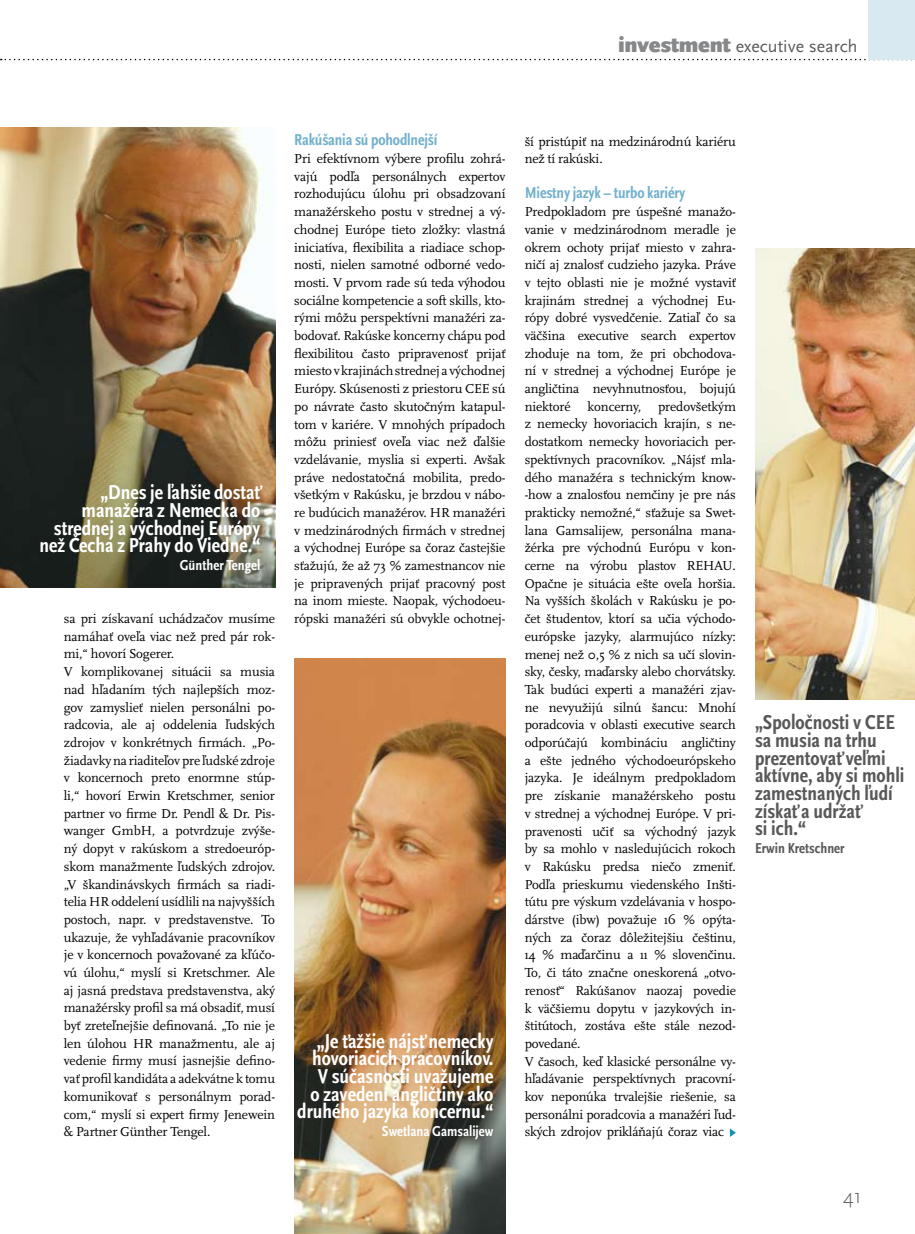
<style>
.page{position:relative;width:915px;height:1234px;background:#fff}
.page>*{position:absolute;margin:0;border:0;box-sizing:border-box;transform-origin:0 0}
.t1{font:700 condensed 21px/17.7px "Scala Sans Pro";color:#fff;text-align:right}
.t2{font:700 condensed 21px/17.7px "Scala Sans Pro";color:#58585a}
.t3{font:300 21px "Scala Sans Pro";color:#58585a}
.t4{font:18px "Scala Sans Pro";color:#5a5c5d}
.t5{font:700 condensed 16.5px "Scala Sans Pro";letter-spacing:-.01em;color:#72b1cc}
.t6{font:700 condensed 15px "Scala Sans Pro";color:#fff}
.t7{font:700 condensed 15px "Scala Sans Pro";color:#58585a}
.t8{font:13.5px/17.7px "Scala Pro";letter-spacing:-.01em;color:#000}
.s1{font-weight:900;font-size:22.5px;color:#87888a}
</style>
<div class="page">
<svg style="left:1px;top:59px;width:914px;height:1px"></svg>
<div style="left:867px;top:0;width:47px;height:60px;background:#d8e9f1"></div>
<img style="left:755px;top:248px;width:159px;height:451px">
<img style="left:0;top:128px;width:275px;height:459px">
<img style="left:294px;top:658px;width:211px;height:575px">
<svg style="left:729px;top:1128px;width:6px;height:8px"></svg>
<h2 class="t4" style="left:617px;top:35px;width:241px"><span class="s1">investment</span> executive search</h2>
<h1 class="t1" style="left:39px;top:483px;width:222px">„Dnes je ľahšie dostať manažéra z Nemecka do strednej a východnej Európy než Čecha z Prahy do Viedne.“</h1>
<p class="t6" style="left:180px;top:556px;width:82px">Günther Tengel</p>
<p class="t8" style="left:64px;top:609px;width:213px">sa pri získavaní uchádzačov musíme namáhať oveľa viac než pred pár rok&shy;mi,“ hovorí Sogerer.<br>V komplikovanej situácii sa musia nad hľadaním tých najlepších moz&shy;gov zamyslieť nielen personálni po&shy;radcovia, ale aj oddelenia ľudských zdrojov v konkrétnych firmách. „Po&shy;žiadavky na riaditeľov pre ľudské zdroje v koncernoch preto enormne stúp&shy;li,“ hovorí Erwin Kretschmer, senior partner vo firme Dr. Pendl &amp; Dr. Pis&shy;wanger GmbH, a potvrdzuje zvýše&shy;ný dopyt v rakúskom a stredoeuróp&shy;skom manažmente ľudských zdrojov. „V škandinávskych firmách sa riadi&shy;telia HR oddelení usídlili na najvyšších postoch, napr. v predstavenstve. To ukazuje, že vyhľadávanie pracovníkov je v koncernoch považované za kľúčo&shy;vú úlohu,“ myslí si Kretschmer. Ale aj jasná predstava predstavenstva, aký manažérsky profil sa má obsadiť, musí byť zreteľnejšie definovaná. „To nie je len úlohou HR manažmentu, ale aj vedenie firmy musí jasnejšie defino&shy;vať profil kandidáta a adekvátne k tomu komunikovať s personálnym porad&shy;com,“ myslí si expert firmy Jenewein &amp; Partner Günther Tengel.</p>
<p class="t5" style="left:294px;top:130px;width:145px">Rakúšania sú pohodlnejší</p>
<p class="t8" style="left:294px;top:150px;width:213px;text-align:justify">Pri efektívnom výbere profilu zohrá&shy;vajú podľa personálnych expertov rozhodujúcu úlohu pri obsadzovaní manažérskeho postu v strednej a vý&shy;chodnej Európe tieto zložky: vlastná iniciatíva, flexibilita a riadiace schop&shy;nosti, nielen samotné odborné vedo&shy;mosti. V prvom rade sú teda výhodou sociálne kompetencie a soft skills, kto&shy;rými môžu perspektívni manažéri za&shy;bodovať. Rakúske koncerny chápu pod flexibilitou často pripravenosť prijať miesto v krajinách strednej a východnej Európy. Skúsenosti z priestoru CEE sú po návrate často skutočným katapul&shy;tom v kariére. V mnohých prípadoch môžu priniesť oveľa viac než ďalšie vzdelávanie, myslia si experti. Avšak práve nedostatočná mobilita, predo&shy;všetkým v Rakúsku, je brzdou v nábo&shy;re budúcich manažérov. HR manažéri v medzinárodných firmách v strednej a východnej Európe sa čoraz častejšie sťažujú, že až 73 % zamestnancov nie je pripravených prijať pracovný post na inom mieste. Naopak, východoeu&shy;rópski manažéri sú obvykle ochotnej-</p>
<h1 class="t1" style="left:297px;top:1031px;width:198px">„Je ťažšie nájsť nemecky hovoriacich pracovníkov.<br>V súčasnosti uvažujeme<br>o zavedení angličtiny ako druhého jazyka koncernu.“</h1>
<p class="t6" style="left:382px;top:1122px;width:113px">Swetlana Gamsalijew</p>
<p class="t8" style="left:524px;top:132px;width:213px">ší pristúpiť na medzinárodnú kariéru než tí rakúski.</p>
<p class="t5" style="left:524px;top:183px;width:162px">Miestny jazyk – turbo kariéry</p>
<p class="t8" style="left:524px;top:203px;width:213px">Predpokladom pre úspešné manažo&shy;vanie v medzinárodnom meradle je okrem ochoty prijať miesto v zahra&shy;ničí aj znalosť cudzieho jazyka. Práve v tejto oblasti nie je možné vystaviť krajinám strednej a východnej Eu&shy;rópy dobré vysvedčenie. Zatiaľ čo sa väčšina executive search expertov zhoduje na tom, že pri obchodova&shy;ní v strednej a východnej Európe je angličtina nevyhnutnosťou, bojujú niektoré koncerny, predovšetkým z nemecky hovoriacich krajín, s ne&shy;dostatkom nemecky hovoriacich per&shy;spektívnych pracovníkov. „Nájsť mla&shy;dého manažéra s technickým know--how a znalosťou nemčiny je pre nás prakticky nemožné,“ sťažuje sa Swet&shy;lana Gamsalijew, personálna mana&shy;žérka pre východnú Európu v kon&shy;cerne na výrobu plastov REHAU.<br>Opačne je situácia ešte oveľa horšia.<br>Na vyšších školách v Rakúsku je po&shy;čet študentov, ktorí sa učia východo&shy;európske jazyky, alarmujúco nízky: menej než 0,5 % z nich sa učí slovin&shy;sky, česky, maďarsky alebo chorvátsky.<br>Tak budúci experti a manažéri zjav&shy;ne nevyužijú silnú šancu: Mnohí poradcovia v oblasti executive search odporúčajú kombináciu angličtiny a ešte jedného východoeurópskeho jazyka. Je ideálnym predpokladom pre získanie manažérskeho postu v strednej a východnej Európe. V pri&shy;pravenosti učiť sa východný jazyk by sa mohlo v nasledujúcich rokoch v Rakúsku predsa niečo zmeniť.<br>Podľa prieskumu viedenského Inšti&shy;tútu pre výskum vzdelávania v hospo&shy;dárstve (ibw) považuje 16 % opýta&shy;ných za čoraz dôležitejšiu češtinu, 14 % maďarčinu a 11 % slovenčinu.<br>To, či táto značne oneskorená „otvo&shy;renosť“ Rakúšanov naozaj povedie k väčšiemu dopytu v jazykových in&shy;štitútoch, zostáva ešte stále nezod&shy;povedané.<br>V časoch, keď klasické personálne vy&shy;hľadávanie perspektívnych pracovní&shy;kov neponúka trvalejšie riešenie, sa personálni poradcovia a manažéri ľud&shy;ských zdrojov prikláňajú čoraz viac</p>
<h1 class="t2" style="left:754px;top:713px;width:151px">„Spoločnosti v CEE sa musia na trhu prezentovať veľmi aktívne, aby si mohli zamestnaných ľudí získať a udržať<br>si ich.“</h1>
<p class="t7" style="left:754px;top:839px;width:91px">Erwin Kretschner</p>
<h1 class="t3" style="left:842px;top:1184px;width:20px">41</h1>
</div>
